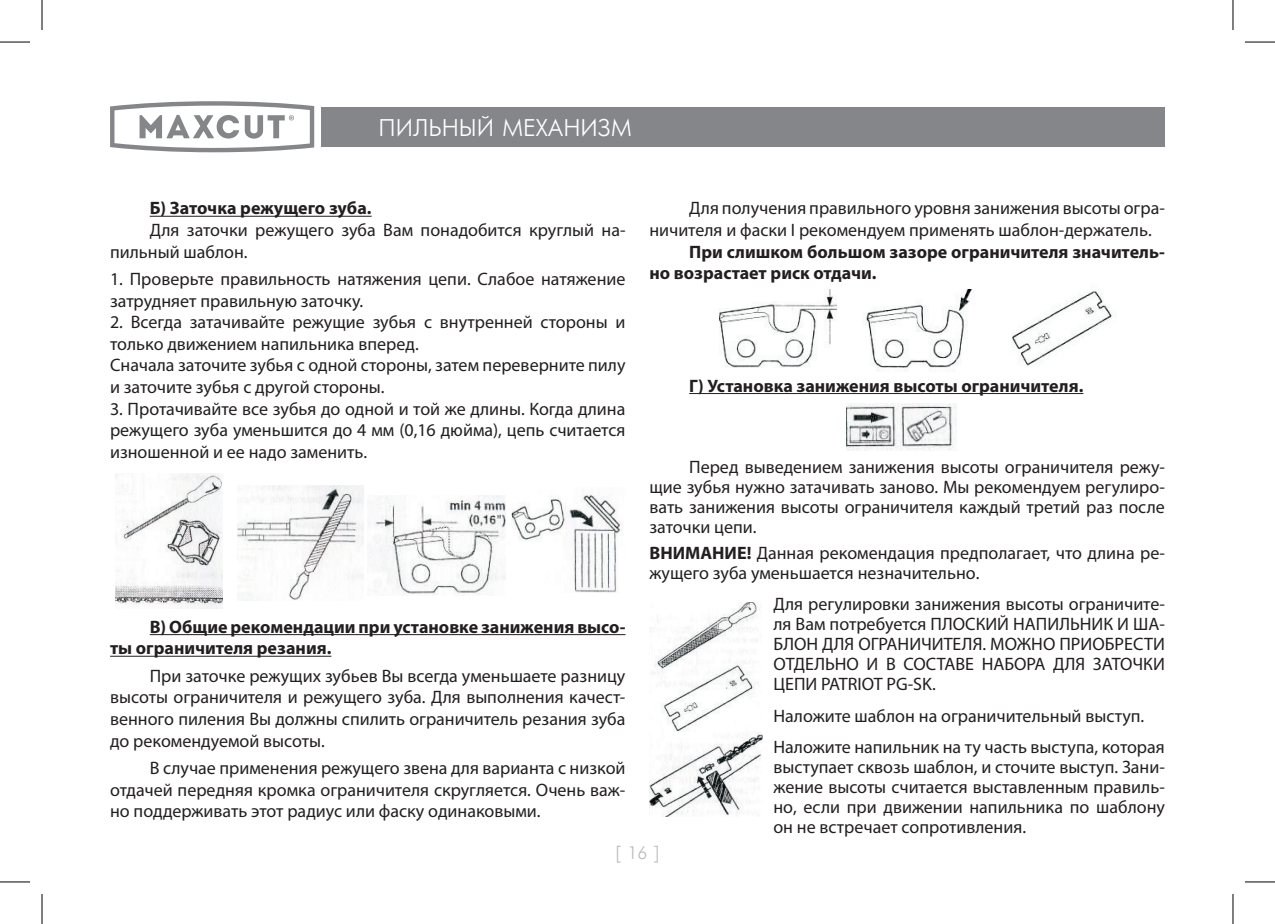
<style>
.page{position:relative;width:1275px;height:924px;background:#fff}
.page>*{position:absolute;margin:0;border:0;box-sizing:border-box;transform-origin:0 0}
.t1{font:24px "Futuris Cyrillic";color:#fff}
.t2{font:18px/21.6px "Myriad Pro";color:#231f20}
.t3{font:700 18px/21.6px "Myriad Pro";color:#231f20}
.t4{font:18px "Futuris Cyrillic";color:#bcbdc0}
.s1{font-weight:700}
</style>
<div class="page">
<svg style="left:110px;top:101px;width:204px;height:51px"></svg>
<hr style="left:150px;top:216px;width:221px;height:1px;background:#231f20">
<hr style="left:150px;top:634px;width:475px;height:1px;background:#231f20">
<hr style="left:110px;top:655px;width:221px;height:1px;background:#231f20">
<hr style="left:689px;top:393px;width:394px;height:1px;background:#231f20">
<img style="left:719px;top:289px;width:117px;height:79px">
<img style="left:1012px;top:290px;width:100px;height:76px">
<img style="left:864px;top:289px;width:109px;height:83px">
<div style="left:322px;top:107px;width:843px;height:39px;background:#848689"></div>
<img style="left:115px;top:473px;width:108px;height:135px">
<img style="left:237px;top:485px;width:126px;height:115px">
<img style="left:511px;top:494px;width:113px;height:98px">
<img style="left:369px;top:495px;width:137px;height:100px">
<img style="left:846px;top:403px;width:110px;height:47px">
<img style="left:650px;top:602px;width:112px;height:214px">
<hr style="left:0;top:42px;width:30px;height:1px;background:#000">
<hr style="left:1245px;top:42px;width:30px;height:1px;background:#000">
<hr style="left:0;top:881px;width:30px;height:1px;background:#000">
<hr style="left:1245px;top:881px;width:30px;height:1px;background:#000">
<hr style="left:42px;top:0;width:1px;height:30px;background:#000">
<hr style="left:42px;top:893px;width:1px;height:30px;background:#000">
<hr style="left:1232px;top:0;width:1px;height:30px;background:#000">
<hr style="left:1232px;top:893px;width:1px;height:30px;background:#000">
<h1 class="t1" style="left:378px;top:115px;width:255px">ПИЛЬНЫЙ МЕХАНИЗМ</h1>
<p class="t3" style="left:150px;top:197px;width:223px">Б) Заточка режущего зуба.</p>
<p class="t2" style="left:110px;top:219px;width:517px;text-indent:40px">Для заточки режущего зуба Вам понадобится круглый на&shy;пильный шаблон.</p>
<p class="t2" style="left:110px;top:268px;width:517px">1. Проверьте правильность натяжения цепи. Слабое натяжение затрудняет правильную заточку.</p>
<p class="t2" style="left:110px;top:311px;width:517px">2. Всегда затачивайте режущие зубья с внутренней стороны и только движением напильника вперед.<br>Сначала заточите зубья с одной стороны, затем переверните пилу и заточите зубья с другой стороны.</p>
<p class="t2" style="left:110px;top:397px;width:517px;text-align:justify">3. Протачивайте все зубья до одной и той же длины. Когда длина режущего зуба уменьшится до 4 мм (0,16 дюйма), цепь считается изношенной и ее надо заменить.</p>
<p class="t3" style="left:110px;top:615px;width:517px;text-indent:40px">В) Общие рекомендации при установке занижения высо&shy;ты ограничителя резания.</p>
<p class="t2" style="left:110px;top:664px;width:517px;text-align:justify;text-indent:40px">При заточке режущих зубьев Вы всегда уменьшаете разницу высоты ограничителя и режущего зуба. Для выполнения качест&shy;венного пиления Вы должны спилить ограничитель резания зуба до рекомендуемой высоты.</p>
<p class="t2" style="left:110px;top:756px;width:517px;text-align:justify;text-indent:40px">В случае применения режущего звена для варианта с низкой отдачей передняя кромка ограничителя скругляется. Очень важ&shy;но поддерживать этот радиус или фаску одинаковыми.</p>
<p class="t2" style="left:649px;top:197px;width:517px;text-indent:40px">Для получения правильного уровня занижения высоты огра&shy;ничителя и фаски I рекомендуем применять шаблон-держатель.</p>
<p class="t3" style="left:649px;top:240px;width:517px;text-indent:40px">При слишком большом зазоре ограничителя значитель&shy;но возрастает риск отдачи.</p>
<p class="t3" style="left:689px;top:374px;width:396px">Г) Установка занижения высоты ограничителя.</p>
<p class="t2" style="left:649px;top:456px;width:517px;line-height:20px;text-align:justify;text-indent:40px">Перед выведением занижения высоты ограничителя режу&shy;щие зубья нужно затачивать заново. Мы рекомендуем регулиро&shy;вать занижения высоты ограничителя каждый третий раз после заточки цепи.</p>
<p class="t2" style="left:649px;top:542px;width:517px;line-height:20px"><span class="s1">ВНИМАНИЕ!</span> Данная рекомендация предполагает, что длина ре&shy;жущего зуба уменьшается незначительно.</p>
<p class="t2" style="left:773px;top:593px;width:393px;line-height:20px">Для регулировки занижения высоты ограничите&shy;ля Вам потребуется ПЛОСКИЙ НАПИЛЬНИ К И ША-БЛОН ДЛЯ ОГРАНИ ЧИТЕЛЯ. МОЖНО ПРИОБРЕСТИ ОТДЕЛЬНО И В СОСТАВЕ НАБОРА ДЛЯ ЗАТОЧКИ ЦЕПИ PATRIOT PG-SK.</p>
<p class="t2" style="left:773px;top:699px;width:393px;line-height:31.4px">Наложите шаблон на ограничительный выступ.<br>Наложите напильник на ту часть выступа, которая</p>
<p class="t2" style="left:773px;top:756px;width:393px;line-height:20px;text-align:justify">выступает сквозь шаблон, и сточите выступ. Зани&shy;жение высоты считается выставленным правиль&shy;но, если при движении напильника по шаблону он не встречает сопротивления.</p>
<p class="t4" style="left:615px;top:843px;width:45px">[ 16 ]</p>
</div>
